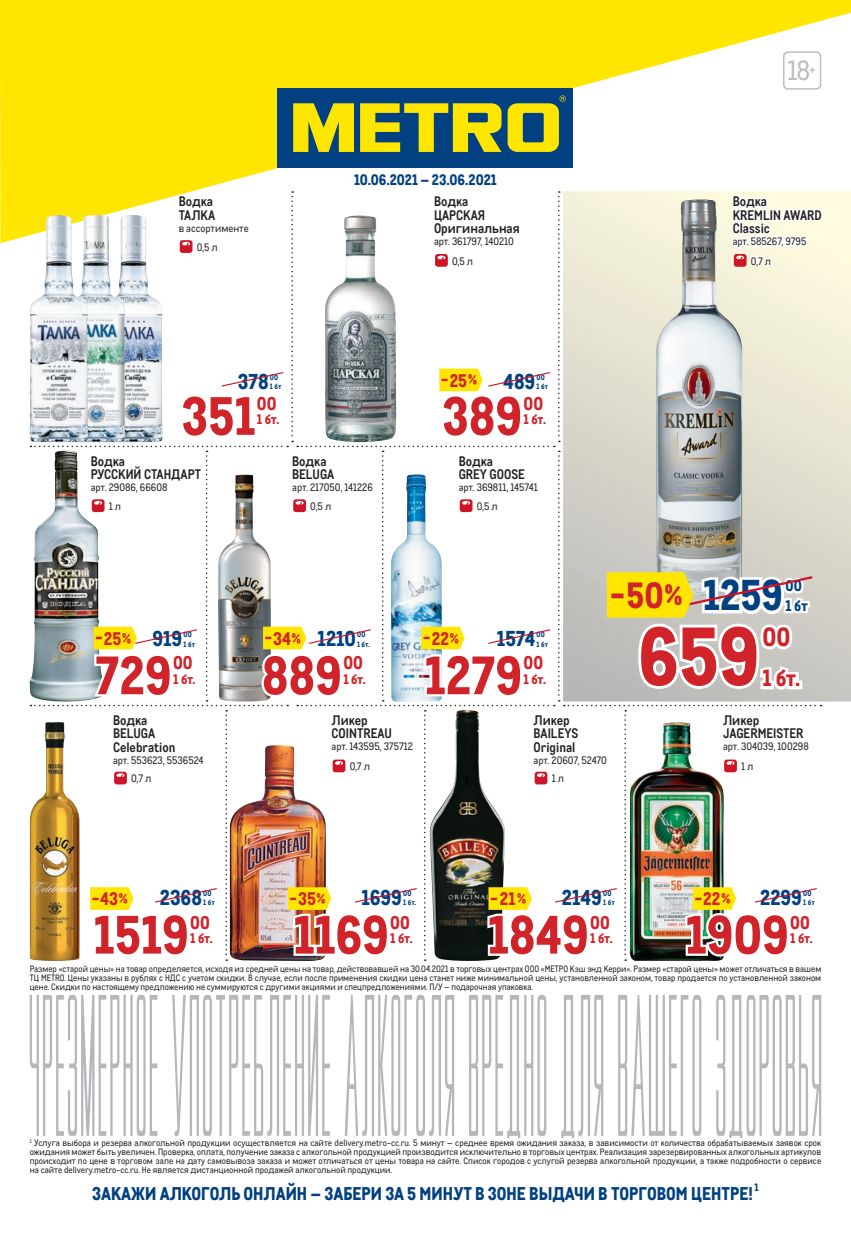
<style>
.page{position:relative;width:851px;height:1233px;background:#fff}
.page>*{position:absolute;margin:0;border:0;box-sizing:border-box;transform-origin:0 0}
.t1{font:800 79.95px "CA Metro";color:#d1232a}
.t2{font:800 52.5px "CA Metro";color:#d1232a}
.t3{font:800 42px "CA Metro";color:#014081}
.t4{font:27px "CA Metro";color:#bcbdc0}
.t5{font:800 25.65px "CA Metro";color:#d1232a}
.t6{font:800 22.8px "CA Metro";color:#d1232a}
.t7{font:800 21px "CA Metro";letter-spacing:.005em;color:#014081}
.t8{font:800 18px "CA Metro";color:#014081}
.t9{font:800 18px "CA Metro";color:#d1232a}
.t10{font:800 17.7px "CA Metro";color:#d1232a}
.t11{font:800 15px "CA Metro";color:#014081}
.t12{font:800 14.85px "CA Metro";color:#014081}
.t13{font:700 13.5px/13.5px "CA Metro";color:#231f20}
.t14{font:800 13.5px "CA Metro";letter-spacing:-.025em;color:#d1232a}
.t15{font:10.5px "CA Metro";color:#231f20}
.t16{font:800 10.5px "CA Metro";color:#014081}
.t17{font:9px/9px "CA Metro";color:#231f20;text-align:justify}
.t18{font:800 7.5px "CA Metro";letter-spacing:.025em;color:#014081}
.s1{font-size:15px}
.s2{font-size:17.7px;color:#d1232a}
.s3{font-size:35.4px;color:#d1232a}
.s4{font-size:30.15px;color:#d1232a}
</style>
<div class="page">
<svg style="left:0;top:0;width:850px;height:243px;fill:#ffe601"></svg>
<div style="left:782px;top:51px;width:39px;height:39px;border:2px solid #bcbdc0;border-radius:4px"></div>
<svg style="left:30px;top:995px;width:791px;height:143px"></svg>
<svg style="left:824px;top:191px;width:26px;height:511px;background:#e6e3d1"></svg>
<div style="left:278px;top:88px;width:295px;height:79px;background:#014081"></div>
<svg style="left:293px;top:95px;width:272px;height:57px"></svg>
<img style="left:30px;top:191px;width:794px;height:770px">
<h3 class="t13" style="left:179px;top:194px;width:38px">Водка<br>ТАЛКА</h3>
<p class="t15" style="left:179px;top:221px;width:71px">в ассортименте</p>
<p class="t15" style="left:197px;top:240px;width:22px">0,5 л</p>
<h3 class="t12" style="left:354px;top:167px;width:144px">10.06.2021 – 23.06.2021</h3>
<h3 class="t13" style="left:434px;top:194px;width:87px">Водка<br>ЦАРСКАЯ<br>Оригинальная</h3>
<p class="t15" style="left:434px;top:234px;width:81px">арт. 361797, 140210</p>
<p class="t15" style="left:452px;top:253px;width:22px">0,5 л</p>
<h3 class="t7" style="left:238px;top:364px;width:32px">378</h3>
<p class="t18" style="left:270px;top:381px;width:13px">1 бт</p>
<p class="t18" style="left:270px;top:371px;width:10px">00</p>
<h3 class="t10" style="left:441px;top:366px;width:38px">- 25 <span class="s1">%</span></h3>
<h3 class="t7" style="left:503px;top:364px;width:34px">489</h3>
<p class="t18" style="left:536px;top:381px;width:13px">1 бт</p>
<p class="t18" style="left:536px;top:371px;width:10px">00</p>
<h2 class="t2" style="left:181px;top:373px;width:75px">351</h2>
<h3 class="t9" style="left:257px;top:388px;width:21px">00</h3>
<h3 class="t14" style="left:257px;top:408px;width:24px">1 бт.</h3>
<h2 class="t2" style="left:442px;top:373px;width:81px">389</h2>
<h3 class="t9" style="left:523px;top:388px;width:21px">00</h3>
<h3 class="t14" style="left:523px;top:408px;width:24px">1 бт.</h3>
<h3 class="t13" style="left:91px;top:453px;width:112px">Водка<br>РУССКИЙ СТАНДАРТ</h3>
<p class="t15" style="left:91px;top:480px;width:78px">арт. 29086, 66608</p>
<h3 class="t13" style="left:292px;top:453px;width:44px">Водка<br>BELUGA</h3>
<p class="t15" style="left:292px;top:480px;width:82px">арт. 217050, 141226</p>
<h3 class="t13" style="left:458px;top:453px;width:68px">Водка<br>GREY GOOSE</h3>
<p class="t15" style="left:458px;top:480px;width:80px">арт. 369811, 145741</p>
<p class="t15" style="left:109px;top:499px;width:14px">1 л</p>
<p class="t15" style="left:310px;top:499px;width:22px">0,5 л</p>
<p class="t15" style="left:476px;top:499px;width:22px">0,5 л</p>
<h3 class="t7" style="left:95px;top:622px;width:89px"><span class="s2">-</span> 919</h3>
<p class="t18" style="left:183px;top:638px;width:13px">1 бт</p>
<p class="t18" style="left:183px;top:628px;width:10px">00</p>
<h3 class="t10" style="left:104px;top:624px;width:29px">25 <span class="s1">%</span></h3>
<h3 class="t7" style="left:264px;top:622px;width:93px"><span class="s2">-</span> 1210</h3>
<p class="t18" style="left:357px;top:638px;width:15px">1 бт.</p>
<p class="t18" style="left:357px;top:628px;width:10px">00</p>
<h3 class="t10" style="left:273px;top:624px;width:29px">34 <span class="s1">%</span></h3>
<h3 class="t10" style="left:422px;top:624px;width:38px">-22 <span class="s1">%</span></h3>
<h3 class="t7" style="left:497px;top:622px;width:40px">1574</h3>
<p class="t18" style="left:536px;top:638px;width:13px">1 бт</p>
<p class="t18" style="left:536px;top:628px;width:10px">00</p>
<h2 class="t2" style="left:95px;top:632px;width:78px">729</h2>
<h3 class="t9" style="left:173px;top:648px;width:21px">00</h3>
<h3 class="t14" style="left:173px;top:668px;width:24px">1 бт.</h3>
<h2 class="t2" style="left:262px;top:632px;width:82px">889</h2>
<h3 class="t9" style="left:343px;top:648px;width:21px">00</h3>
<h3 class="t14" style="left:343px;top:668px;width:24px">1 бт.</h3>
<h2 class="t2" style="left:424px;top:632px;width:99px">1279</h2>
<h3 class="t9" style="left:523px;top:648px;width:21px">00</h3>
<h3 class="t14" style="left:523px;top:668px;width:24px">1 бт.</h3>
<h3 class="t4" style="left:787px;top:52px;width:30px">18<sup>+</sup></h3>
<h3 class="t13" style="left:732px;top:194px;width:90px">Водка<br>KREMLIN AWARD<br>Classic</h3>
<p class="t15" style="left:732px;top:234px;width:75px">арт. 585267, 9795</p>
<p class="t15" style="left:750px;top:253px;width:22px">0,7 л</p>
<h3 class="t3" style="left:609px;top:561px;width:174px"><span class="s3">- 50</span> <span class="s4">%</span> 1259</h3>
<h3 class="t11" style="left:785px;top:573px;width:18px">00</h3>
<h3 class="t11" style="left:785px;top:593px;width:24px">1 бт</h3>
<h1 class="t1" style="left:637px;top:590px;width:123px">659</h1>
<h3 class="t5" style="left:762px;top:616px;width:29px">00</h3>
<h3 class="t6" style="left:762px;top:659px;width:40px">1 бт.</h3>
<h3 class="t13" style="left:113px;top:712px;width:64px">Водка<br>BELUGA<br>Celebration</h3>
<p class="t15" style="left:113px;top:753px;width:92px">арт. 553623, 5536524</p>
<h3 class="t13" style="left:331px;top:712px;width:62px">Ликер<br>COINTREAU</h3>
<p class="t15" style="left:331px;top:739px;width:83px">арт. 143595, 375712</p>
<p class="t15" style="left:349px;top:759px;width:22px">0,7 л</p>
<h3 class="t13" style="left:533px;top:712px;width:46px">Ликер<br>BAILEYS<br>Original</h3>
<p class="t15" style="left:533px;top:753px;width:75px">арт. 20607, 52470</p>
<h3 class="t13" style="left:722px;top:712px;width:82px">Ликер<br>JAGERMEISTER</h3>
<p class="t15" style="left:722px;top:739px;width:87px">арт. 304039, 100298</p>
<p class="t15" style="left:741px;top:759px;width:14px">1 л</p>
<p class="t15" style="left:131px;top:771px;width:22px">0,7 л</p>
<p class="t15" style="left:551px;top:771px;width:14px">1 л</p>
<h3 class="t10" style="left:92px;top:884px;width:38px">- 43 <span class="s1">%</span></h3>
<h3 class="t7" style="left:160px;top:880px;width:44px">2368</h3>
<p class="t18" style="left:203px;top:897px;width:13px">1 бт</p>
<p class="t18" style="left:203px;top:887px;width:10px">00</p>
<h3 class="t10" style="left:289px;top:884px;width:38px">- 35 <span class="s1">%</span></h3>
<h3 class="t7" style="left:361px;top:880px;width:42px">1699</h3>
<p class="t18" style="left:403px;top:897px;width:15px">1 бт.</p>
<p class="t18" style="left:403px;top:887px;width:10px">00</p>
<h3 class="t10" style="left:490px;top:884px;width:38px">- 21 <span class="s1">%</span></h3>
<h3 class="t7" style="left:561px;top:880px;width:42px">2149</h3>
<p class="t18" style="left:603px;top:897px;width:13px">1 бт</p>
<p class="t18" style="left:603px;top:887px;width:10px">00</p>
<h3 class="t10" style="left:694px;top:884px;width:38px">- 22 <span class="s1">%</span></h3>
<h3 class="t7" style="left:760px;top:880px;width:43px">2299</h3>
<p class="t18" style="left:803px;top:897px;width:13px">1 бт</p>
<p class="t18" style="left:803px;top:887px;width:10px">00</p>
<h2 class="t2" style="left:93px;top:891px;width:97px">1519</h2>
<h3 class="t9" style="left:190px;top:907px;width:21px">00</h3>
<h3 class="t14" style="left:190px;top:927px;width:24px">1 бт.</h3>
<h2 class="t2" style="left:293px;top:891px;width:97px">1169</h2>
<h3 class="t9" style="left:390px;top:907px;width:21px">00</h3>
<h3 class="t14" style="left:390px;top:927px;width:24px">1 бт.</h3>
<h2 class="t2" style="left:487px;top:891px;width:102px">1849</h2>
<h3 class="t9" style="left:590px;top:907px;width:21px">00</h3>
<h3 class="t14" style="left:590px;top:927px;width:24px">1 бт.</h3>
<h2 class="t2" style="left:685px;top:891px;width:105px">1909</h2>
<h3 class="t9" style="left:790px;top:907px;width:21px">00</h3>
<h3 class="t14" style="left:790px;top:927px;width:24px">1 бт.</h3>
<p class="t17" style="left:30px;top:964px;width:792px">Размер «старой цены» на товар определяется, исходя из средней цены на товар, действовавшей на 30.04.2021 в торговых центрах ООО «МЕТРО Кэш энд Керри». Размер «старой цены» может отличаться в вашем ТЦ METRO. Цены указаны в рублях с НДС с учетом скидки. В случае, если после применения скидки цена станет ниже минимальной цены, установленной законом, товар продается по установленной законом цене. Скидки по настоящему предложению не суммируются с другими акциями и спецпредложениями. П/У – подарочная упаковка.</p>
<p class="t17" style="left:30px;top:1137px;width:792px"><sup>1</sup> Услуга выбора и резерва алкогольной продукции осуществляется на сайте delivery.metro-cc.ru. 5 минут – среднее время ожидания заказа, в зависимости от количества обрабатываемых заявок срок ожидания может быть увеличен. Проверка, оплата, получение заказа с алкогольной продукцией производится исключительно в торговых центрах. Реализация зарезервированных алкогольных артикулов происходит по цене в торговом зале на дату самовывоза заказа и может отличаться от цены товара на сайте. Список городов с услугой резерва алкогольной продукции, а также подробности о сервисе на сайте delivery.metro-cc.ru. Не является дистанционной продажей алкогольной продукции.</p>
<h3 class="t8" style="left:92px;top:1178px;width:662px">ЗАКАЖИ АЛКОГОЛЬ ОНЛАЙН – ЗАБЕРИ ЗА 5 МИНУТ В ЗОНЕ ВЫДАЧИ В ТОРГОВОМ ЦЕНТРЕ!</h3>
<p class="t16" style="left:754px;top:1178px;width:6px">1</p>
</div>
